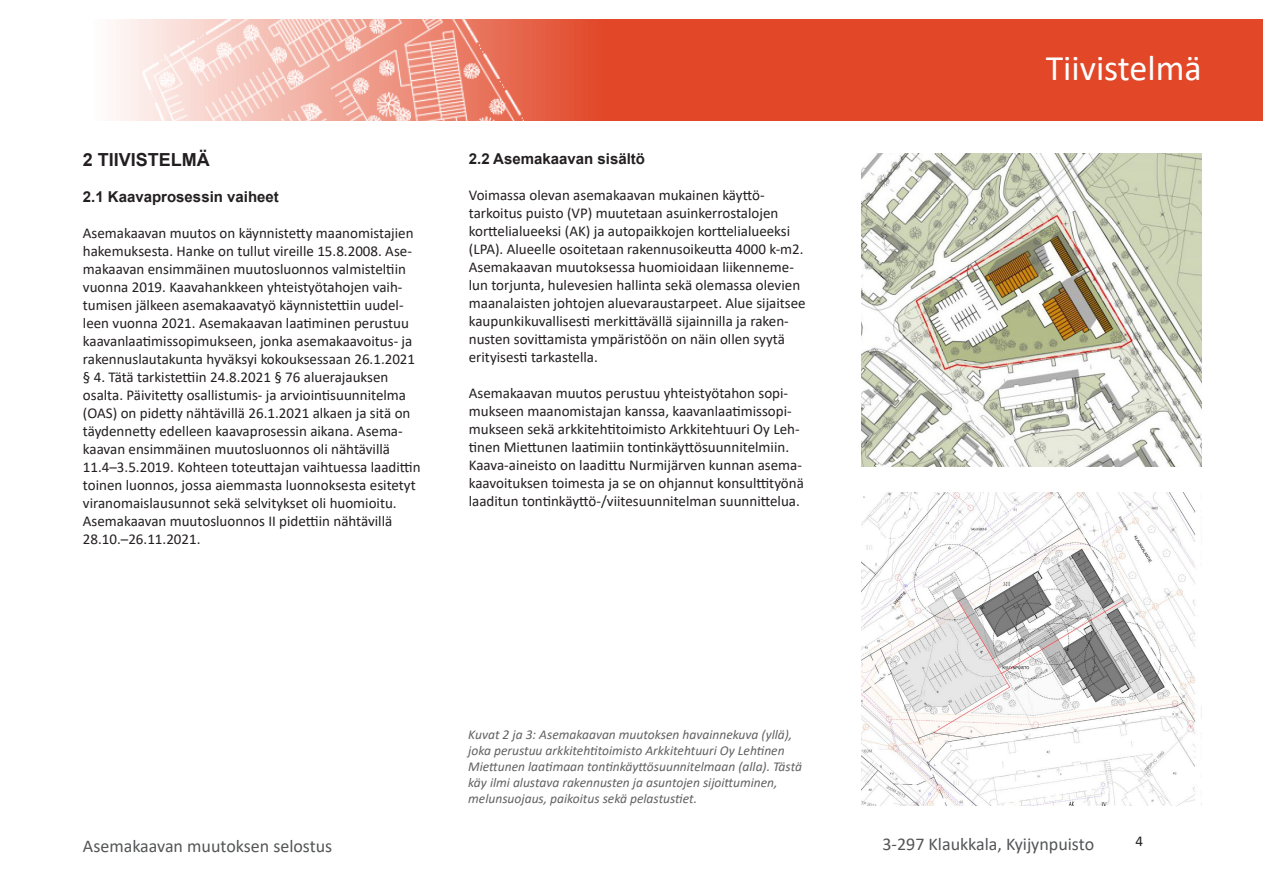
<style>
.page{position:relative;width:1263px;height:893px;background:#fff}
.page>*{position:absolute;margin:0;border:0;box-sizing:border-box;transform-origin:0 0}
.t1{font:36px "Calibri";color:#fff}
.t2{font:18px "Calibri";color:#545557}
.Otsikko_1{font:700 18px "Arial";color:#231f20}
.leipäteksti{font:15px/18px "Calibri";color:#231f20}
.Otsikko_2{font:700 15px "Arial";color:#231f20}
.t3{font:italic 13.5px/16.2px "Calibri";color:#616164}
</style>
<div class="page">
<img style="left:116px;top:20px;width:1147px;height:100px">
<img style="left:862px;top:492px;width:340px;height:313px">
<img style="left:862px;top:153px;width:340px;height:313px">
<p class="Otsikko_1" style="left:83px;top:147px;width:129px">2 TIIVISTELMÄ</p>
<p class="Otsikko_2" style="left:83px;top:186px;width:197px">2.1 Kaavaprosessin vaiheet</p>
<p class="leipäteksti" style="left:83px;top:224px;width:339px">Asemakaavan muutos on käynnistetty maanomistajien hakemuksesta. Hanke on tullut vireille 15.8.2008. Ase&shy;makaavan ensimmäinen muutosluonnos valmisteltiin vuonna 2019. Kaavahankkeen yhteistyötahojen vaih&shy;tumisen jälkeen asemakaavatyö käynnistettiin uudel&shy;leen vuonna 2021. Asemakaavan laatiminen perustuu kaavanlaatimissopimukseen, jonka asemakaavoitus- ja rakennuslautakunta hyväksyi kokouksessaan 26.1.2021 § 4. Tätä tarkistettiin 24.8.2021 § 76 aluerajauksen osalta. Päivitetty osallistumis- ja arviointisuunnitelma (OAS) on pidetty nähtävillä 26.1.2021 alkaen ja sitä on täydennetty edelleen kaavaprosessin aikana. Asema&shy;kaavan ensimmäinen muutosluonnos oli nähtävillä 11.4–3.5.2019. Kohteen toteuttajan vaihtuessa laadittin toinen luonnos, jossa aiemmasta luonnoksesta esitetyt viranomaislausunnot sekä selvitykset oli huomioitu.<br>Asemakaavan muutosluonnos II pidettiin nähtävillä 28.10.–26.11.2021.</p>
<p class="Otsikko_2" style="left:469px;top:148px;width:178px">2.2 Asemakaavan sisältö</p>
<p class="leipäteksti" style="left:469px;top:186px;width:338px">Voimassa olevan asemakaavan mukainen käyttö&shy;tarkoitus puisto (VP) muutetaan asuinkerrostalojen korttelialueeksi (AK) ja autopaikkojen korttelialueeksi (LPA). Alueelle osoitetaan rakennusoikeutta 4000 k-m2.<br>Asemakaavan muutoksessa huomioidaan liikenneme&shy;lun torjunta, hulevesien hallinta sekä olemassa olevien maanalaisten johtojen aluevaraustarpeet. Alue sijaitsee kaupunkikuvallisesti merkittävällä sijainnilla ja raken&shy;nusten sovittamista ympäristöön on näin ollen syytä erityisesti tarkastella.</p>
<p class="leipäteksti" style="left:469px;top:384px;width:337px">Asemakaavan muutos perustuu yhteistyötahon sopi&shy;mukseen maanomistajan kanssa, kaavanlaatimissopi&shy;mukseen sekä arkkitehtitoimisto Arkkitehtuuri Oy Leh&shy;tinen Miettunen laatimiin tontinkäyttösuunnitelmiin.<br>Kaava-aineisto on laadittu Nurmijärven kunnan asema&shy;kaavoituksen toimesta ja se on ohjannut konsulttityönä laaditun tontinkäyttö-/viitesuunnitelman suunnittelua.</p>
<p class="t2" style="left:83px;top:834px;width:251px">Asemakaavan muutoksen selostus</p>
<p class="t3" style="left:468px;top:725px;width:335px">Kuvat 2 ja 3: Asemakaavan muutoksen havainnekuva (yllä), joka perustuu arkkitehtitoimisto Arkkitehtuuri Oy Lehtinen Miettunen laatimaan tontinkäyttösuunnitelmaan (alla). Tästä käy ilmi alustava rakennusten ja asuntojen sijoittuminen, melunsuojaus, paikoitus sekä pelastustiet.</p>
<p class="t1" style="left:1046px;top:43px;width:158px">Tiivistelmä</p>
<p class="t2" style="left:882px;top:832px;width:213px">3-297 Klaukkala, Kyijynpuisto</p>
<p class="leipäteksti" style="left:1135px;top:832px;width:9px">4</p>
</div>
